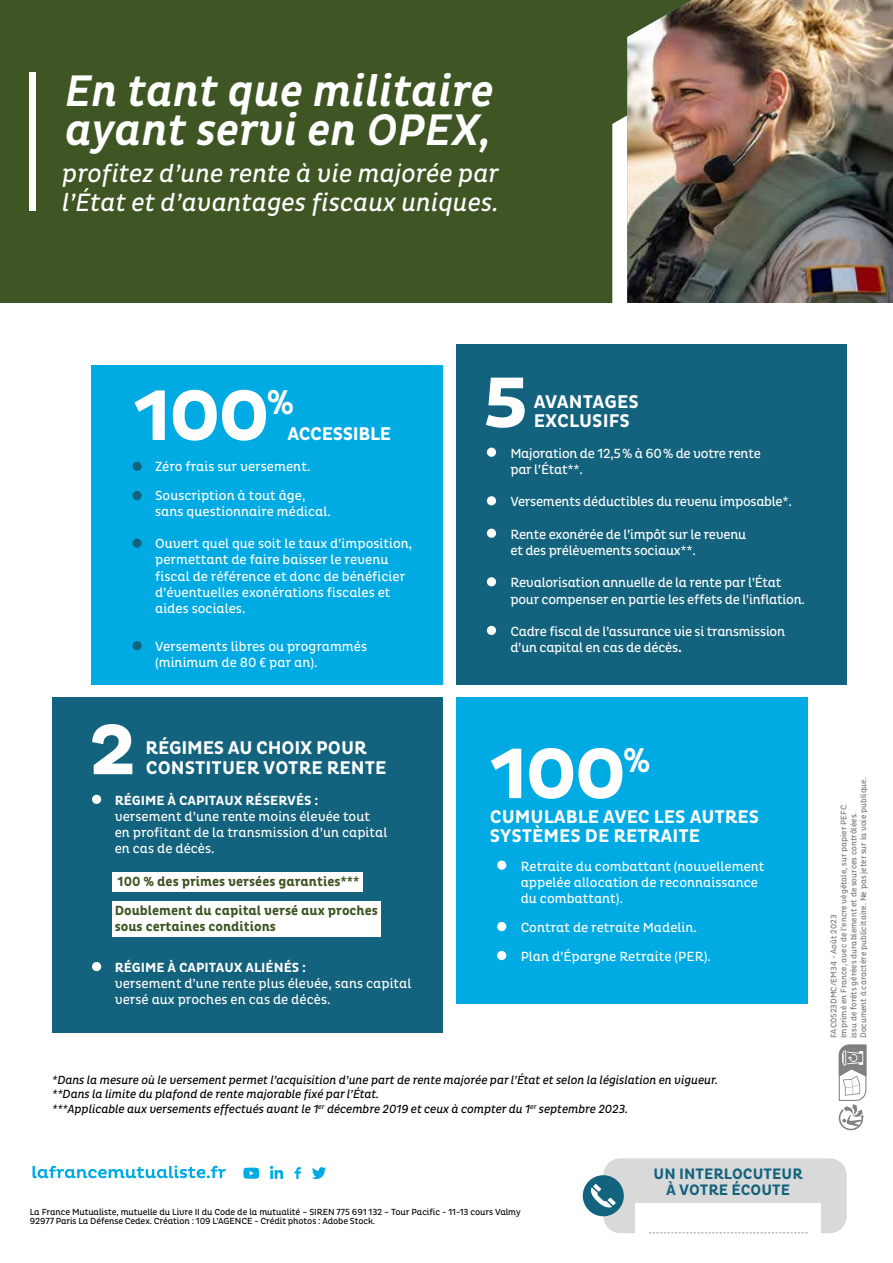
<style>
.page{position:relative;width:893px;height:1263px;background:#fff}
.page>*{position:absolute;margin:0;border:0;box-sizing:border-box;transform-origin:0 0}
.t1{font:700 72.75px "Pluto";letter-spacing:-.05em;color:#fff}
.t2{font:italic 500 45px/39px "Pluto Cond";color:#fff}
.t3{font:500 34.95px "Pluto Cond";color:#fff}
.t4{font:italic 25.5px/28.5px "Pluto Cond";color:#fff}
.t5{font:700 18.75px/19.5px "Pluto Cond";color:#fff}
.t6{font:700 18.75px "Pluto Cond";letter-spacing:-.02em;color:#fff}
.t7{font:700 15.45px/16px "Pluto Cond";letter-spacing:.005em;color:#13637e;text-align:center}
.t8{font:13.5px/16.2px "Pluto Cond";color:#fff}
.t9{font:13.5px/16.2px "Pluto Cond";letter-spacing:-.02em;color:#fff}
.t10{font:700 13.5px/29px "Pluto Cond";color:#3f5523}
.t11{font:700 13.5px "Pluto Cond";color:#fff}
.t12{font:italic 12px/14.4px "Pluto Cond";letter-spacing:-.01em;color:#000}
.t13{font:9px/9px "Pluto Cond";letter-spacing:-.01em;color:#000}
.t14{font:8.25px/9.9px "Pluto Cond";color:#737272}
.s1{font-weight:700}
</style>
<div class="page">
<div style="left:0;top:0;width:893px;height:304px;background:#3f5523"></div>
<svg style="left:612px;top:115px;width:15px;height:189px;background:#f5f6f4"></svg>
<img style="left:627px;top:0;width:266px;height:304px">
<svg style="left:33px;top:1165px;width:193px;height:13px"></svg>
<svg style="left:243px;top:1167px;width:16px;height:12px"></svg>
<svg style="left:270px;top:1166px;width:13px;height:13px"></svg>
<svg style="left:294px;top:1167px;width:7px;height:12px"></svg>
<svg style="left:312px;top:1167px;width:14px;height:12px"></svg>
<div style="left:603px;top:1158px;width:244px;height:75px;background:#d9d9d9;border-radius:17px"></div>
<div style="left:635px;top:1203px;width:186px;height:42px;background:#fff"></div>
<div style="left:583px;top:1175px;width:41px;height:41px;background:#13637e;border-radius:50%"></div>
<svg style="left:591px;top:1184px;width:25px;height:23px"></svg>
<svg style="left:649px;top:1232px;width:158px;height:1px"></svg>
<svg style="left:838px;top:1044px;width:29px;height:87px"></svg>
<div style="left:52px;top:697px;width:390px;height:336px;background:#13637e"></div>
<div style="left:456px;top:344px;width:391px;height:340px;background:#13637e"></div>
<div style="left:91px;top:365px;width:351px;height:319px;background:#00abe4"></div>
<div style="left:456px;top:697px;width:352px;height:306px;background:#00abe4"></div>
<div style="left:132px;top:462px;width:10px;height:9px;background:#13637e;border-radius:50%"></div>
<div style="left:132px;top:491px;width:10px;height:9px;background:#13637e;border-radius:50%"></div>
<div style="left:132px;top:538px;width:10px;height:10px;background:#13637e;border-radius:50%"></div>
<div style="left:132px;top:641px;width:10px;height:9px;background:#13637e;border-radius:50%"></div>
<div style="left:113px;top:872px;width:250px;height:19px;background:#fff"></div>
<div style="left:113px;top:901px;width:268px;height:35px;background:#fff"></div>
<div style="left:92px;top:795px;width:9px;height:9px;background:#fff;border-radius:50%"></div>
<div style="left:92px;top:962px;width:9px;height:9px;background:#fff;border-radius:50%"></div>
<div style="left:487px;top:448px;width:9px;height:9px;background:#fff;border-radius:50%"></div>
<div style="left:487px;top:496px;width:9px;height:9px;background:#fff;border-radius:50%"></div>
<div style="left:487px;top:529px;width:9px;height:9px;background:#fff;border-radius:50%"></div>
<div style="left:487px;top:577px;width:9px;height:9px;background:#fff;border-radius:50%"></div>
<div style="left:487px;top:626px;width:9px;height:9px;background:#fff;border-radius:50%"></div>
<div style="left:497px;top:860px;width:9px;height:10px;background:#fff;border-radius:50%"></div>
<div style="left:497px;top:922px;width:9px;height:9px;background:#fff;border-radius:50%"></div>
<div style="left:497px;top:951px;width:9px;height:9px;background:#fff;border-radius:50%"></div>
<div style="left:30px;top:72px;width:6px;height:139px;background:#fff"></div>
<h2 class="t2" style="left:65px;top:72px;width:430px">En tant que militaire ayant servi en OPEX,</h2>
<h3 class="t4" style="left:62px;top:160px;width:438px">profitez d’une rente à vie majorée par l’État et d’avantages fiscaux uniques.</h3>
<h3 class="t3" style="left:267px;top:382px;width:29px">%</h3>
<h1 class="t1" style="left:482px;top:361px;width:48px">5</h1>
<p class="t8" style="left:155px;top:452px;width:157px;line-height:29px">Zéro frais sur versement.<br>Souscription à tout âge,</p>
<p class="t8" style="left:155px;top:503px;width:177px">sans questionnaire médical.</p>
<p class="t8" style="left:155px;top:536px;width:259px">Ouvert quel que soit le taux d’imposition, permettant de faire baisser le revenu fiscal de référence et donc de bénéficier d’éventuelles exonérations fiscales et aides sociales.</p>
<p class="t8" style="left:155px;top:638px;width:214px">Versements libres ou programmés (minimum de 80 € par an).</p>
<h1 class="t1" style="left:133px;top:374px;width:138px">100</h1>
<h3 class="t5" style="left:534px;top:392px;width:106px">AVANTAGES<br>EXCLUSIFS</h3>
<p class="t9" style="left:510px;top:445px;width:252px">Majoration de 12,5% à 60% de votre rente par l’État**.</p>
<p class="t9" style="left:510px;top:494px;width:283px">Versements déductibles du revenu imposable*.</p>
<p class="t9" style="left:510px;top:526px;width:237px">Rente exonérée de l’impôt sur le revenu et des prélèvements sociaux**.</p>
<p class="t9" style="left:510px;top:575px;width:296px">Revalorisation annuelle de la rente par l’État pour compenser en partie les effets de l’inflation.</p>
<p class="t9" style="left:510px;top:623px;width:276px">Cadre fiscal de l’assurance vie si transmission d’un capital en cas de décès<span class="s1">.</span></p>
<h3 class="t6" style="left:287px;top:423px;width:105px">ACCESSIBLE</h3>
<h1 class="t1" style="left:88px;top:708px;width:50px">2</h1>
<h3 class="t5" style="left:146px;top:738px;width:223px">RÉGIMES AU CHOIX POUR</h3>
<h3 class="t5" style="left:146px;top:758px;width:242px">CONSTITUER VOTRE RENTE</h3>
<p class="t11" style="left:115px;top:792px;width:205px">RÉGIME À CAPITAUX RÉSERVÉS :</p>
<p class="t8" style="left:115px;top:808px;width:274px">versement d’une rente moins élevée tout en profitant de la transmission d’un capital en cas de décès.</p>
<p class="t10" style="left:115px;top:867px;width:265px">100 % des primes versées garanties***<br>Doublement du capital versé aux proches</p>
<p class="t10" style="left:115px;top:913px;width:163px">sous certaines conditions</p>
<p class="t11" style="left:115px;top:960px;width:193px">RÉGIME À CAPITAUX ALIÉNÉS :</p>
<p class="t8" style="left:115px;top:976px;width:298px">versement d’une rente plus élevée, sans capital versé aux proches en cas de décès.</p>
<h1 class="t1" style="left:490px;top:732px;width:162px">100<sup>%</sup></h1>
<h3 class="t5" style="left:490px;top:807px;width:271px">CUMULABLE AVEC LES AUTRES<br>SYSTÈMES DE RETRAITE</h3>
<p class="t8" style="left:521px;top:858px;width:245px">Retraite du combattant (nouvellement appelée allocation de reconnaissance du combattant).</p>
<p class="t8" style="left:521px;top:913px;width:192px;line-height:29px">Contrat de retraite Madelin.<br>Plan d’Épargne Retraite (PER).</p>
<p class="t12" style="left:52px;top:1073px;width:668px">*Dans la mesure où le versement permet l’acquisition d’une part de rente majorée par l’État et selon la législation en vigueur. **Dans la limite du plafond de rente majorable fixé par l’État.<br>***Applicable aux versements effectués avant le 1<sup>er</sup> décembre 2019 et ceux à compter du 1<sup>er</sup> septembre 2023.</p>
<p class="t13" style="left:30px;top:1208px;width:492px">La France Mutualiste, mutuelle du Livre II du Code de la mutualité – SIREN 775 691 132 – Tour Pacific - 11-13 cours Valmy<br>92977 Paris La Défense Cedex. Création : 109 L’AGENCE - Crédit photos : Adobe Stock.</p>
<p class="t7" style="left:654px;top:1166px;width:151px">UN INTERLOCUTEUR<br>À VOTRE ÉCOUTE</p>
<p class="t14" style="left:829px;top:1038px;width:262px;rotate:-90deg">FAC0523DMC/EM34 - Août 2023<br>Imprimé en France, avec de l’encre végétale, sur papier PEFC<br>issu de forêts gérées durablement et de sources contrôlées.<br>Document à caractère publicitaire. Ne pas jeter sur la voie publique.</p>
</div>
